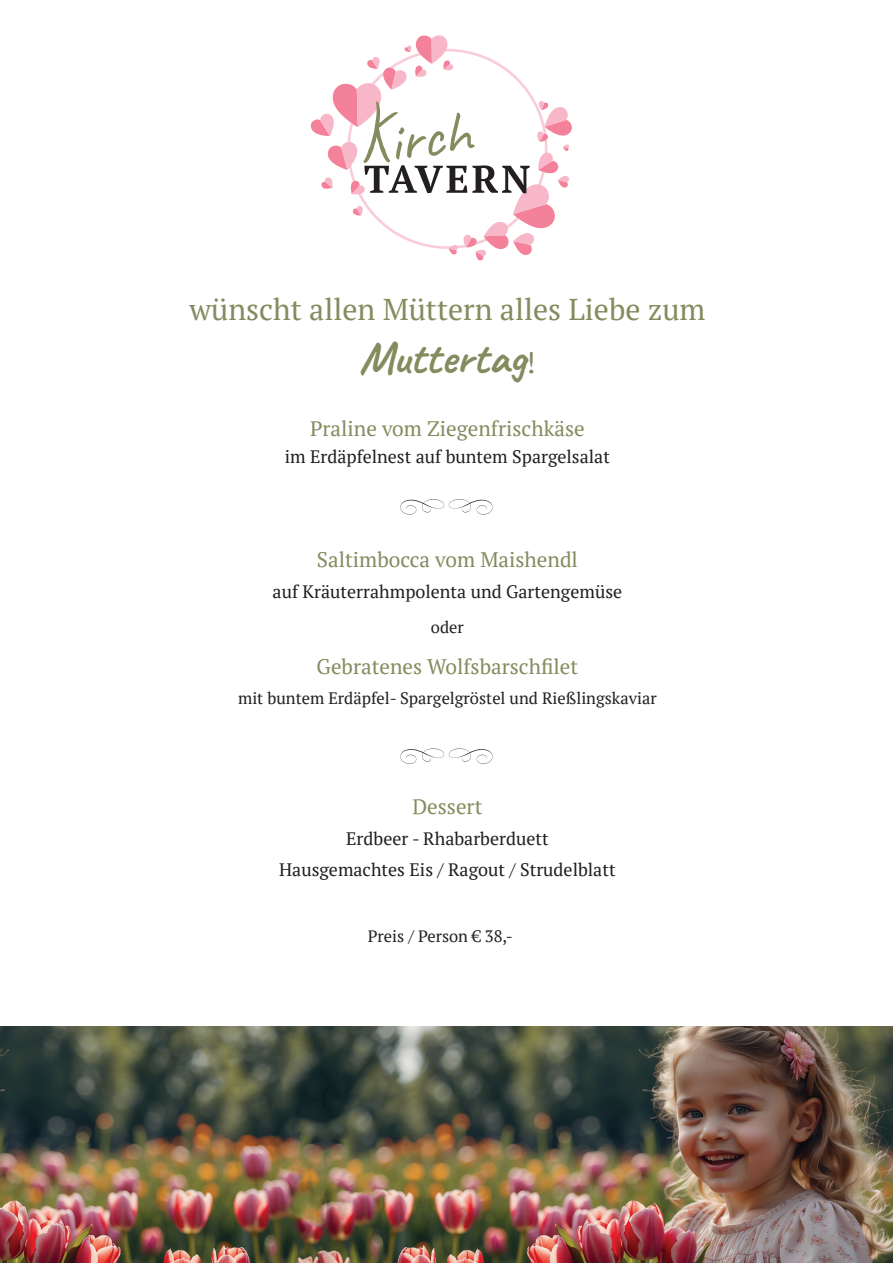
<style>
.page{position:relative;width:893px;height:1263px;background:#fff}
.page>*{position:absolute;margin:0;border:0;box-sizing:border-box;transform-origin:0 0}
.t1{font:46.5px "Caveat";color:#858b5e}
.t2{font:30px "PT Serif";color:#858b5e}
.t3{font:21px "PT Serif";color:#858b5e}
.t4{font:18px/30.8px "PT Serif";color:#231f20;text-align:center}
.t5{font:16.5px "PT Serif";color:#231f20}
.s1{font-family:"PT Serif";font-size:30px}
</style>
<div class="page">
<svg style="left:400px;top:748px;width:93px;height:16px"></svg>
<svg style="left:400px;top:499px;width:93px;height:16px"></svg>
<img style="left:0;top:1027px;width:893px;height:236px">
<svg style="left:310px;top:35px;width:262px;height:226px"></svg>
<h2 class="t2" style="left:189px;top:290px;width:518px">wünscht allen Müttern alles Liebe zum</h2>
<h1 class="t1" style="left:359px;top:329px;width:178px">Muttertag<span class="s1">!</span></h1>
<p class="t3" style="left:310px;top:415px;width:276px">Praline vom Ziegenfrischkäse</p>
<p class="t4" style="left:285px;top:441px;width:327px">im Erdäpfelnest auf buntem Spargelsalat</p>
<p class="t3" style="left:317px;top:546px;width:263px">Saltimbocca vom Maishendl</p>
<p class="t4" style="left:273px;top:576px;width:351px">auf Kräuterrahmpolenta und Gartengemüse</p>
<p class="t5" style="left:431px;top:617px;width:34px">oder</p>
<p class="t3" style="left:317px;top:653px;width:263px">Gebratenes Wolfsbarschfilet</p>
<p class="t5" style="left:238px;top:688px;width:420px">mit buntem Erdäpfel- Spargelgröstel und Rießlingskaviar</p>
<p class="t3" style="left:412px;top:793px;width:72px">Dessert</p>
<p class="t4" style="left:279px;top:823px;width:338px">Erdbeer - Rhabarberduett<br>Hausgemachtes Eis / Ragout / Strudelblatt</p>
<p class="t5" style="left:368px;top:925px;width:147px">Preis / Person € 38,-</p>
</div>
